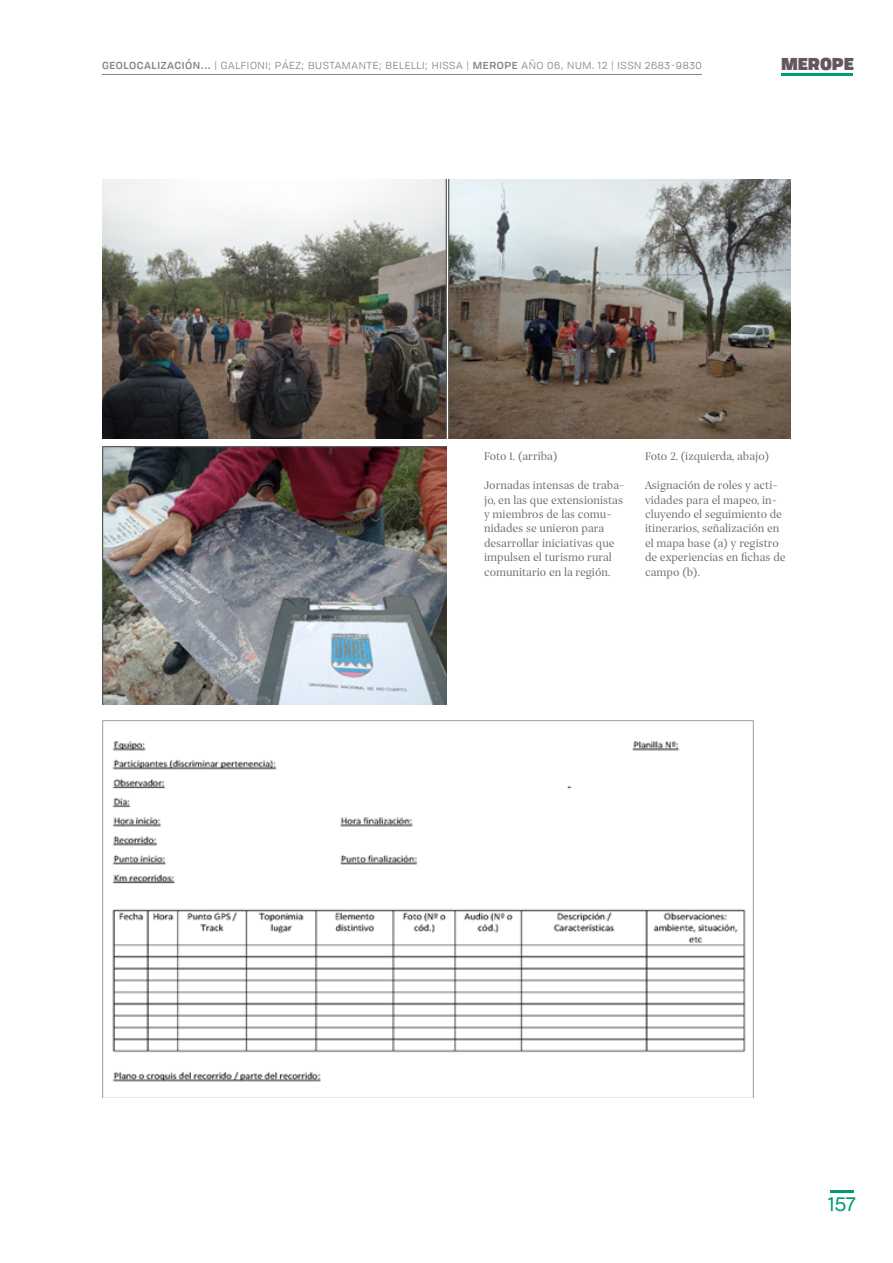
<style>
.page{position:relative;width:893px;height:1263px;background:#fff}
.page>*{position:absolute;margin:0;border:0;box-sizing:border-box;transform-origin:0 0}
.t1{font:19.5px "Tofino Personal";color:#009c77}
.t2{font:900 16.5px "Tofino Personal";color:#62575b}
.t3{font:12px/14.4px "Prospectus M";color:#706f6f}
.t4{font:12px "Tofino Personal";letter-spacing:.05em;color:#878787}
.s1{font-weight:500}
</style>
<div class="page">
<hr style="left:830px;top:1190px;width:24px;height:2px;background:#009c77">
<hr style="left:782px;top:73px;width:71px;height:2px;background:#009c77">
<hr style="left:102px;top:74px;width:599px;height:1px;background:#878787">
<img style="left:102px;top:179px;width:689px;height:259px">
<img style="left:103px;top:447px;width:343px;height:258px">
<img style="left:103px;top:721px;width:650px;height:377px">
<p class="t4" style="left:102px;top:56px;width:601px"><span class="s1">GEOLOCALIZACIÓN...</span> | GALFIONI; PÁEZ; BUSTAMANTE; BELELLI; HISSA | <span class="s1">MEROPE</span> AÑO 06, NUM. 12 | ISSN 2683-9830</p>
<h2 class="t2" style="left:781px;top:49px;width:74px">MEROPE</h2>
<p class="t3" style="left:484px;top:449px;width:75px">Foto 1. (arriba)</p>
<p class="t3" style="left:484px;top:478px;width:142px">Jornadas intensas de traba&shy;jo, en las que extensionistas y miembros de las comu&shy;nidades se unieron para desarrollar iniciativas que impulsen el turismo rural comunitario en la región.</p>
<p class="t3" style="left:645px;top:449px;width:126px">Foto 2. (izquierda, abajo)</p>
<p class="t3" style="left:645px;top:478px;width:142px">Asignación de roles y acti&shy;vidades para el mapeo, in&shy;cluyendo el seguimiento de itinerarios, señalización en el mapa base (a) y registro de experiencias en fichas de campo (b).</p>
<h1 class="t1" style="left:828px;top:1189px;width:29px">157</h1>
</div>
